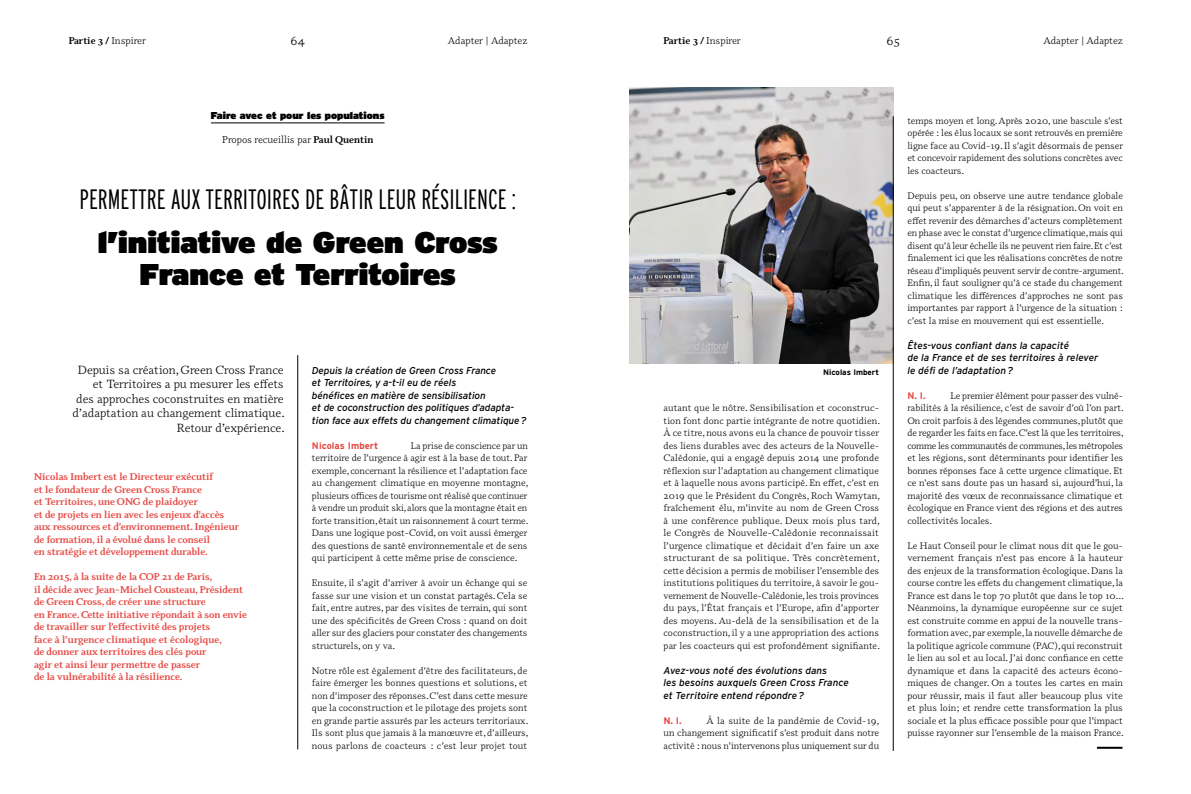
<style>
.page{position:relative;width:1191px;height:794px;background:#fff}
.page>*{position:absolute;margin:0;border:0;box-sizing:border-box;transform-origin:0 0}
.t1{font:900 30px/32px "Interstate";color:#000;text-align:center}
.t2{font:300 28px "Interstate Compressed";color:#000}
.t3{font:12px/14.4px "Odile";color:#000;text-align:right}
.t4{font:700 10px/12.5px "Odile";color:#e64842}
.t5{font:italic 10px/12.5px "Interstate";letter-spacing:-.01em;color:#000}
.t6{font:10px "Odile";color:#000}
.t7{font:700 10px "Odile";color:#000}
.t8{font:900 10px "Interstate";color:#000}
.t9{font:9.5px/12.5px "Odile";color:#000}
.t10{font:700 9.5px "Interstate";letter-spacing:.005em;color:#e64842}
.t11{font:700 8px "Interstate";color:#000}
.s1{font-weight:400}
.s2{font-weight:700}
</style>
<div class="page">
<img style="left:629px;top:87px;width:264px;height:276px">
<hr style="left:211px;top:122px;width:173px;height:1px;background:#000">
<hr style="left:297px;top:355px;width:1px;height:394px;background:#000">
<hr style="left:1097px;top:747px;width:25px;height:2px;background:#000">
<hr style="left:893px;top:116px;width:1px;height:635px;background:#000">
<p class="t7" style="left:69px;top:34px;width:79px">Partie 3 / <span class="s1">Inspirer</span></p>
<p class="t3" style="left:290px;top:34px;width:16px">64</p>
<p class="t6" style="left:448px;top:34px;width:81px">Adapter | Adaptez</p>
<p class="t3" style="left:886px;top:34px;width:15px">65</p>
<p class="t6" style="left:1043px;top:34px;width:81px">Adapter | Adaptez</p>
<p class="t7" style="left:663px;top:34px;width:79px">Partie 3 / <span class="s1">Inspirer</span></p>
<p class="t8" style="left:211px;top:109px;width:175px">Faire avec et pour les populations</p>
<p class="t6" style="left:222px;top:133px;width:153px">Propos recueillis par <span class="s2">Paul Quentin</span></p>
<h2 class="t2" style="left:79px;top:184px;width:438px">PERMETTRE AUX TERRITOIRES DE BÂTIR LEUR RÉSILIENCE :</h2>
<h1 class="t1" style="left:98px;top:225px;width:401px">l’initiative de Green Cross<br>France et Territoires</h1>
<p class="t3" style="left:72px;top:362px;width:214px">Depuis sa création, Green Cross France et Territoires a pu mesurer les effets<br>des approches coconstruites en matière d’adaptation au changement climatique.<br>Retour d’expérience.</p>
<p class="t4" style="left:34px;top:470px;width:207px">Nicolas Imbert est le Directeur exécutif<br>et le fondateur de Green Cross France<br>et Territoires, une ONG de plaidoyer<br>et de projets en lien avec les enjeux d’accès aux ressources et d’environnement. Ingénieur de formation, il a évolué dans le conseil<br>en stratégie et développement durable.</p>
<p class="t4" style="left:34px;top:570px;width:215px">En 2015, à la suite de la COP 21 de Paris,<br>il décide avec Jean-Michel Cousteau, Président de Green Cross, de créer une structure<br>en France. Cette initiative répondait à son envie de travailler sur l’effectivité des projets<br>face à l’urgence climatique et écologique,<br>de donner aux territoires des clés pour<br>agir et ainsi leur permettre de passer<br>de la vulnérabilité à la résilience.</p>
<p class="t5" style="left:312px;top:364px;width:216px">Depuis la création de Green Cross France<br>et Territoires, y a-t-il eu de réels<br>bénéfices en matière de sensibilisation<br>et de coconstruction des politiques d’adapta&shy;tion face aux effets du changement climatique?</p>
<p class="t10" style="left:312px;top:440px;width:68px">Nicolas Imbert</p>
<p class="t9" style="left:312px;top:439px;width:218px;text-indent:99px">La prise de conscience par un territoire de l’urgence à agir est à la base de tout. Par exemple, concernant la résilience et l’adaptation face au changement climatique en moyenne montagne, plusieurs offices de tourisme ont réalisé que continuer à vendre un produit ski, alors que la montagne était en forte transition, était un raisonnement à court terme.<br>Dans une logique post-Covid, on voit aussi émerger des questions de santé environnementale et de sens qui participent à cette même prise de conscience.</p>
<p class="t9" style="left:312px;top:576px;width:217px;text-align:justify">Ensuite, il s’agit d’arriver à avoir un échange qui se fasse sur une vision et un constat partagés. Cela se fait, entre autres, par des visites de terrain, qui sont une des spécificités de Green Cross : quand on doit aller sur des glaciers pour constater des changements structurels, on y va.</p>
<p class="t9" style="left:312px;top:664px;width:218px">Notre rôle est également d’être des facilitateurs, de faire émerger les bonnes questions et solutions, et non d’imposer des réponses. C’est dans cette mesure que la coconstruction et le pilotage des projets sont en grande partie assurés par les acteurs territoriaux.<br>Ils sont plus que jamais à la manœuvre et, d’ailleurs, nous parlons de coacteurs : c’est leur projet tout</p>
<p class="t11" style="left:823px;top:368px;width:57px">Nicolas Imbert</p>
<p class="t9" style="left:663px;top:401px;width:218px">autant que le nôtre. Sensibilisation et coconstruc&shy;tion font donc partie intégrante de notre quotidien.<br>À ce titre, nous avons eu la chance de pouvoir tisser des liens durables avec des acteurs de la Nouvelle-Calédonie, qui a engagé depuis 2014 une profonde réflexion sur l’adaptation au changement climatique et à laquelle nous avons participé. En effet, c’est en 2019 que le Président du Congrès, Roch Wamytan, fraîchement élu, m’invite au nom de Green Cross à une conférence publique. Deux mois plus tard, le Congrès de Nouvelle-Calédonie reconnaissait l’urgence climatique et décidait d’en faire un axe structurant de sa politique. Très concrètement, cette décision a permis de mobiliser l’ensemble des institutions politiques du territoire, à savoir le gou&shy;vernement de Nouvelle-Calédonie, les trois provinces du pays, l’État français et l’Europe, afin d’apporter des moyens. Au-delà de la sensibilisation et de la coconstruction, il y a une appropriation des actions par les coacteurs qui est profondément signifiante.</p>
<p class="t5" style="left:663px;top:664px;width:187px">Avez-vous noté des évolutions dans<br>les besoins auxquels Green Cross France et Territoire entend répondre?</p>
<p class="t10" style="left:663px;top:715px;width:20px">N. I.</p>
<p class="t9" style="left:663px;top:714px;width:217px;text-align:justify;text-indent:43px">À la suite de la pandémie de Covid-19, un changement significatif s’est produit dans notre activité : nous n’intervenons plus uniquement sur du</p>
<p class="t9" style="left:907px;top:114px;width:217px;text-align:justify">temps moyen et long. Après 2020, une bascule s’est opérée : les élus locaux se sont retrouvés en première ligne face au Covid-19. Il s’agit désormais de penser et concevoir rapidement des solutions concrètes avec les coacteurs.</p>
<p class="t9" style="left:907px;top:189px;width:218px">Depuis peu, on observe une autre tendance globale qui peut s’apparenter à de la résignation. On voit en effet revenir des démarches d’acteurs complètement en phase avec le constat d’urgence climatique, mais qui disent qu’à leur échelle ils ne peuvent rien faire. Et c’est finalement ici que les réalisations concrètes de notre réseau d’impliqués peuvent servir de contre-argument.<br>Enfin, il faut souligner qu’à ce stade du changement climatique les différences d’approches ne sont pas importantes par rapport à l’urgence de la situation : c’est la mise en mouvement qui est essentielle.</p>
<p class="t5" style="left:907px;top:339px;width:192px">Êtes-vous confiant dans la capacité<br>de la France et de ses territoires à relever le défi de l’adaptation?</p>
<p class="t10" style="left:907px;top:390px;width:20px">N. I.</p>
<p class="t9" style="left:907px;top:389px;width:218px;text-align:justify;text-indent:43px">Le premier élément pour passer des vulné&shy;rabilités à la résilience, c’est de savoir d’où l’on part.<br>On croit parfois à des légendes communes, plutôt que de regarder les faits en face.C’est là que les territoires, comme les communautés de communes, les métropoles et les régions, sont déterminants pour identifier les bonnes réponses face à cette urgence climatique. Et ce n’est sans doute pas un hasard si, aujourd’hui, la majorité des vœux de reconnaissance climatique et écologique en France vient des régions et des autres collectivités locales.</p>
<p class="t9" style="left:907px;top:539px;width:218px">Le Haut Conseil pour le climat nous dit que le gou&shy;vernement français n’est pas encore à la hauteur des enjeux de la transformation écologique. Dans la course contre les effets du changement climatique, la France est dans le top 70 plutôt que dans le top 10… Néanmoins, la dynamique européenne sur ce sujet est construite comme en appui de la nouvelle trans&shy;formation avec, par exemple, la nouvelle démarche de la politique agricole commune (PAC), qui reconstruit le lien au sol et au local. J’ai donc confiance en cette dynamique et dans la capacité des acteurs écono&shy;miques de changer. On a toutes les cartes en main pour réussir, mais il faut aller beaucoup plus vite et plus loin ; et rendre cette transformation la plus sociale et la plus efficace possible pour que l’impact puisse rayonner sur l’ensemble de la maison France.</p>
</div>
